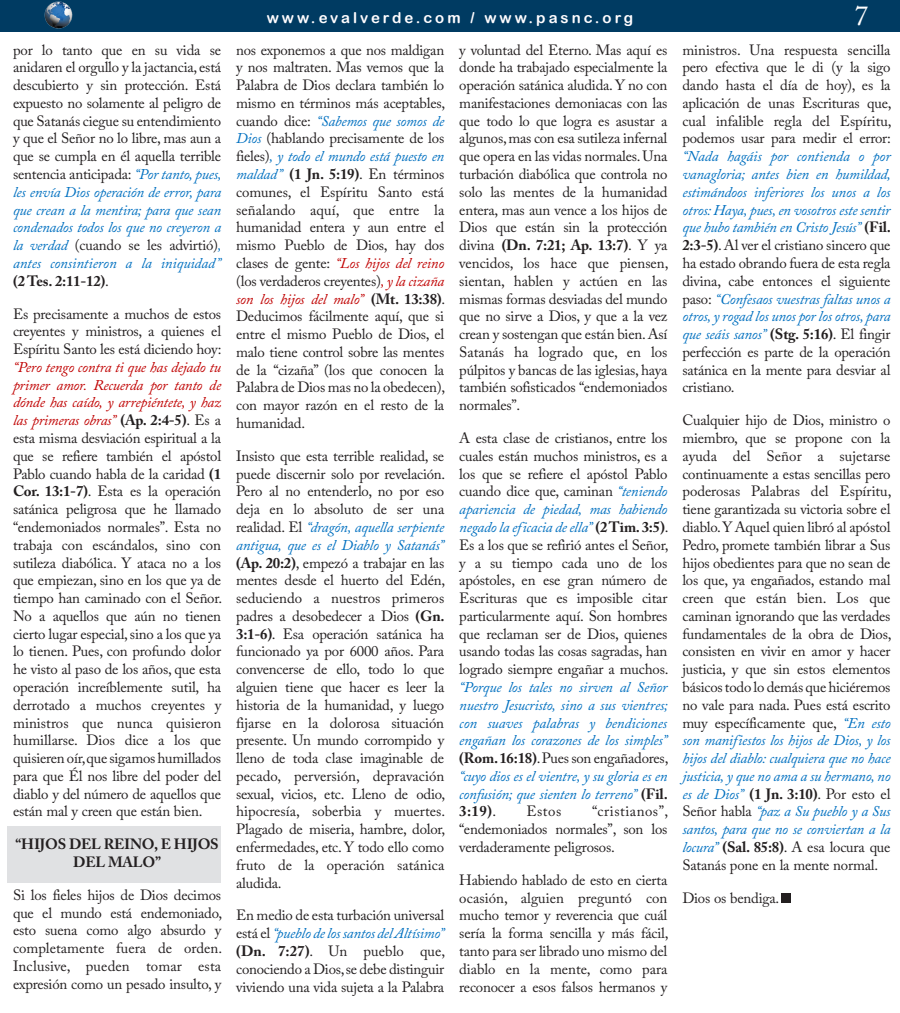
<style>
.page{position:relative;width:900px;height:1013px;background:#fff}
.page>*{position:absolute;margin:0;border:0;box-sizing:border-box;transform-origin:0 0}
.t1{font:27.5px "Adobe Caslon Pro";color:#fff}
.t2{font:15px "Arial Rounded MT Bold";letter-spacing:.2em;color:#fffdff}
.t3{font:14.88px/17.8px "Adobe Caslon Pro";letter-spacing:-.015em;color:#231f20;text-align:justify}
.t4{font:700 14.88px/17.8px "Adobe Caslon Pro";letter-spacing:-.015em;color:#231f20;text-align:center}
.s1{font-style:italic;color:#0070c0}
.s2{font-weight:700}
.s3{font-style:italic;color:#c00000}
</style>
<div class="page">
<div style="left:0;top:0;width:900px;height:32px;background:#003b62"></div>
<img style="left:44px;top:1px;width:29px;height:28px">
<div style="left:7px;top:826px;width:214px;height:56px;background:#e0e1e3"></div>
<div style="left:782px;top:893px;width:9px;height:9px;background:#231f20"></div>
<p class="t3" style="left:13px;top:41px;width:210px">por lo tanto que en su vida se anidaren el orgullo y la jactancia, está descubierto y sin protección. Está expuesto no solamente al peligro de que Satanás ciegue su entendimiento y que el Señor no lo libre, mas aun a que se cumpla en él aquella terrible sentencia anticipada: <span class="s1">“Por tanto, pues, les envía Dios operación de error, para que crean a la mentira; para que sean condenados todos los que no creyeron a la verdad</span> (cuando se les advirtió)<span class="s1">, antes consintieron a la iniquidad” </span><span class="s2">(2 Tes. 2:11-12)</span>.</p>
<p class="t3" style="left:13px;top:304px;width:211px">Es precisamente a muchos de estos creyentes y ministros, a quienes el Espíritu Santo les está diciendo hoy: <span class="s3">“Pero tengo contra ti que has dejado tu primer amor. Recuerda por tanto de dónde has caído, y arrepiéntete, y haz las primeras obras”</span> <span class="s2">(Ap. 2:4-5)</span>. Es a esta misma desviación espiritual a la que se refiere también el apóstol Pablo cuando habla de la caridad <span class="s2">(1<br>Cor. 13:1-7)</span>. Esta es la operación satánica peligrosa que he llamado “endemoniados normales”. Esta no trabaja con escándalos, sino con sutileza diabólica. Y ataca no a los que empiezan, sino en los que ya de tiempo han caminado con el Señor.<br>No a aquellos que aún no tienen cierto lugar especial, sino a los que ya lo tienen. Pues, con profundo dolor he visto al paso de los años, que esta operación increíblemente sutil, ha derrotado a muchos creyentes y ministros que nunca quisieron humillarse. Dios dice a los que quisieren oír, que sigamos humillados para que Él nos libre del poder del diablo y del número de aquellos que están mal y creen que están bien.</p>
<p class="t4" style="left:15px;top:835px;width:205px">“HIJOS DEL REINO, E HIJOS<br>DEL MALO”</p>
<p class="t3" style="left:13px;top:885px;width:211px">Si los fieles hijos de Dios decimos que el mundo está endemoniado, esto suena como algo absurdo y completamente fuera de orden.<br>Inclusive, pueden tomar esta expresión como un pesado insulto, y</p>
<p class="t2" style="left:267px;top:9px;width:368px">www.evalverde.com / www.pasnc.org</p>
<h1 class="t1" style="left:855px;top:-1px;width:15px">7</h1>
<p class="t3" style="left:236px;top:41px;width:211px">nos exponemos a que nos maldigan y nos maltraten. Mas vemos que la Palabra de Dios declara también lo mismo en términos más aceptables, cuando dice: <span class="s1">“Sabemos que somos de Dios</span> (hablando precisamente de los fieles)<span class="s1">, y todo el mundo está puesto en maldad”</span> <span class="s2">(1 Jn. 5:19)</span>. En términos comunes, el Espíritu Santo está señalando aquí, que entre la humanidad entera y aun entre el mismo Pueblo de Dios, hay dos clases de gente: <span class="s3">“Los hijos del reino </span>(los verdaderos creyentes)<span class="s3">, y la cizaña son los hijos del malo”</span> <span class="s2">(Mt. 13:38)</span>.<br>Deducimos fácilmente aquí, que si entre el mismo Pueblo de Dios, el malo tiene control sobre las mentes de la “cizaña” (los que conocen la Palabra de Dios mas no la obedecen), con mayor razón en el resto de la humanidad.</p>
<p class="t3" style="left:236px;top:447px;width:211px">Insisto que esta terrible realidad, se puede discernir solo por revelación.<br>Pero al no entenderlo, no por eso deja en lo absoluto de ser una realidad. El <span class="s1">“dragón, aquella serpiente antigua, que es el Diablo y Satanás” </span><span class="s2">(Ap. 20:2)</span>, empezó a trabajar en las mentes desde el huerto del Edén, seduciendo a nuestros primeros padres a desobedecer a Dios <span class="s2">(Gn.<br>3:1-6)</span>. Esa operación satánica ha funcionado ya por 6000 años. Para convencerse de ello, todo lo que alguien tiene que hacer es leer la historia de la humanidad, y luego fijarse en la dolorosa situación presente. Un mundo corrompido y lleno de toda clase imaginable de pecado, perversión, depravación sexual, vicios, etc. Lleno de odio, hipocresía, soberbia y muertes.<br>Plagado de miseria, hambre, dolor, enfermedades, etc. Y todo ello como fruto de la operación satánica aludida.</p>
<p class="t3" style="left:236px;top:906px;width:211px">En medio de esta turbación universal está el <span class="s1">“pueblo de los santos del Altísimo” </span><span class="s2">(Dn. 7:27)</span>. Un pueblo que, conociendo a Dios, se debe distinguir viviendo una vida sujeta a la Palabra</p>
<p class="t3" style="left:459px;top:41px;width:211px">y voluntad del Eterno. Mas aquí es donde ha trabajado especialmente la operación satánica aludida. Y no con manifestaciones demoniacas con las que todo lo que logra es asustar a algunos, mas con esa sutileza infernal que opera en las vidas normales. Una turbación diabólica que controla no solo las mentes de la humanidad entera, mas aun vence a los hijos de Dios que están sin la protección divina <span class="s2">(Dn. 7:21; Ap. 13:7)</span>. Y ya vencidos, los hace que piensen, sientan, hablen y actúen en las mismas formas desviadas del mundo que no sirve a Dios, y que a la vez crean y sostengan que están bien. Así Satanás ha logrado que, en los púlpitos y bancas de las iglesias, haya también sofisticados “endemoniados normales”.</p>
<p class="t3" style="left:459px;top:429px;width:211px">A esta clase de cristianos, entre los cuales están muchos ministros, es a los que se refiere el apóstol Pablo cuando dice que, caminan <span class="s1">“teniendo apariencia de piedad, mas habiendo negado la eficacia de ella”</span> <span class="s2">(2 Tim. 3:5)</span>.<br>Es a los que se refirió antes el Señor, y a su tiempo cada uno de los apóstoles, en ese gran número de Escrituras que es imposible citar particularmente aquí. Son hombres que reclaman ser de Dios, quienes usando todas las cosas sagradas, han logrado siempre engañar a muchos. <span class="s1">“Porque los tales no sirven al Señor nuestro Jesucristo, sino a sus vientres; con suaves palabras y bendiciones engañan los corazones de los simples” </span><span class="s2">(Rom. 16:18)</span>. Pues son engañadores, <span class="s1">“cuyo dios es el vientre, y su gloria es en confusión; que sienten lo terreno”</span> <span class="s2">(Fil.<br>3:19)</span>.</p>
<p class="t3" style="left:459px;top:802px;width:211px;text-indent:133px">“cristianos”, “endemoniados normales”, son los verdaderamente peligrosos.</p>
<p class="t3" style="left:459px;top:870px;width:211px">Habiendo hablado de esto en cierta ocasión, alguien preguntó con mucho temor y reverencia que cuál sería la forma sencilla y más fácil, tanto para ser librado uno mismo del diablo en la mente, como para reconocer a esos falsos hermanos y</p>
<p class="t3" style="left:526px;top:802px;width:36px">Estos</p>
<p class="t3" style="left:682px;top:41px;width:211px">ministros. Una respuesta sencilla pero efectiva que le di (y la sigo dando hasta el día de hoy), es la aplicación de unas Escrituras que, cual infalible regla del Espíritu, podemos usar para medir el error: <span class="s1">“Nada hagáis por contienda o por vanagloria; antes bien en humildad, estimándoos inferiores los unos a los otros: Haya, pues, en vosotros este sentir que hubo también en Cristo Jesús”</span> <span class="s2">(Fil.<br>2:3-5)</span>. Al ver el cristiano sincero que ha estado obrando fuera de esta regla divina, cabe entonces el siguiente paso: <span class="s1">“Confesaos vuestras faltas unos a otros, y rogad los unos por los otros, para que seáis sanos”</span> <span class="s2">(Stg. 5:16)</span>. El fingir perfección es parte de la operación satánica en la mente para desviar al cristiano.</p>
<p class="t3" style="left:682px;top:411px;width:211px">Cualquier hijo de Dios, ministro o miembro, que se propone con la ayuda del Señor a sujetarse continuamente a estas sencillas pero poderosas Palabras del Espíritu, tiene garantizada su victoria sobre el diablo. Y Aquel quien libró al apóstol Pedro, promete también librar a Sus hijos obedientes para que no sean de los que, ya engañados, estando mal creen que están bien. Los que caminan ignorando que las verdades fundamentales de la obra de Dios, consisten en vivir en amor y hacer justicia, y que sin estos elementos básicos todo lo demás que hiciéremos no vale para nada. Pues está escrito muy específicamente que, <span class="s1">“En esto son manifiestos los hijos de Dios, y los hijos del diablo: cualquiera que no hace justicia, y que no ama a su hermano, no es de Dios”</span> <span class="s2">(1 Jn. 3:10)</span>. Por esto el Señor habla <span class="s1">“paz a Su pueblo y a Sus santos, para que no se conviertan a la locura”</span> <span class="s2">(Sal. 85:8)</span>. A esa locura que Satanás pone en la mente normal.</p>
<p class="t3" style="left:682px;top:888px;width:98px">Dios os bendiga.</p>
</div>
